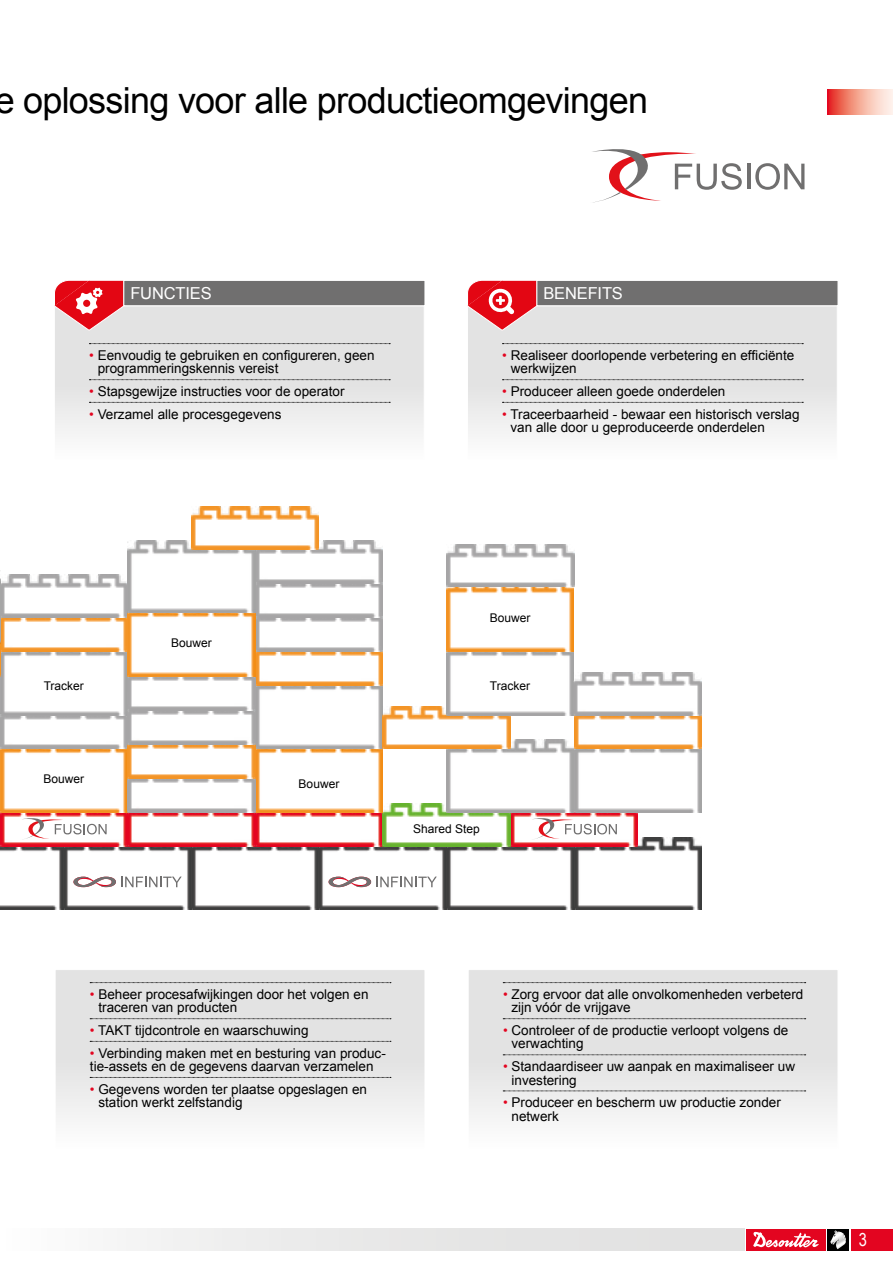
<style>
.page{position:relative;width:893px;height:1263px;background:#fff}
.page>*{position:absolute;margin:0;border:0;box-sizing:border-box;transform-origin:0 0}
.t1{font:36px "Arial";letter-spacing:-.02em;color:#000}
.t2{font:18px "Arial Narrow";color:#fff}
.t3{font:16.5px "Arial";letter-spacing:-.01em;color:#fff}
.t4{font:13.5px/13.5px "Arial";color:#000}
.t5{font:12px "Arial";color:#000}
.s1{color:#e30520}
</style>
<div class="page">
<svg style="left:827px;top:89px;width:66px;height:26px;background:#f39d90"></svg>
<div style="left:850px;top:1229px;width:43px;height:21px;background:#e30520"></div>
<div style="left:0;top:1229px;width:745px;height:21px;background:linear-gradient(to right,#f9f9f9,#ddd)"></div>
<div style="left:827px;top:1229px;width:22px;height:21px;background:#000"></div>
<div style="left:746px;top:1229px;width:80px;height:21px;background:#e30520"></div>
<svg style="left:753px;top:1231px;width:66px;height:16px"></svg>
<svg style="left:830px;top:1230px;width:16px;height:19px"></svg>
<div style="left:54px;top:305px;width:371px;height:155px;background:linear-gradient(to bottom,#dcdcdc,#f6f6f6);border:1px solid #fff"></div>
<div style="left:55px;top:969px;width:370px;height:180px;background:linear-gradient(to bottom,#dbdbdb,#f6f6f6);border:1px solid #fff"></div>
<svg style="left:54px;top:280px;width:71px;height:51px;background:#e7646b"></svg>
<div style="left:467px;top:305px;width:371px;height:155px;background:linear-gradient(to bottom,#dcdcdc,#f6f6f6);border:1px solid #fff"></div>
<div style="left:468px;top:969px;width:370px;height:180px;background:linear-gradient(to bottom,#dbdbdb,#f6f6f6);border:1px solid #fff"></div>
<svg style="left:467px;top:280px;width:71px;height:51px;background:#e76068"></svg>
<img style="left:0;top:837px;width:702px;height:73px">
<img style="left:0;top:803px;width:638px;height:43px">
<img style="left:0;top:749px;width:128px;height:63px">
<img style="left:255px;top:749px;width:128px;height:63px">
<img style="left:1px;top:715px;width:127px;height:34px">
<img style="left:446px;top:740px;width:256px;height:72px">
<img style="left:255px;top:685px;width:128px;height:64px">
<img style="left:0;top:651px;width:128px;height:64px">
<img style="left:0;top:736px;width:1px;height:42px">
<img style="left:383px;top:706px;width:127px;height:43px">
<img style="left:574px;top:706px;width:128px;height:43px">
<img style="left:1px;top:617px;width:127px;height:34px">
<img style="left:255px;top:651px;width:128px;height:34px">
<img style="left:0;top:702px;width:1px;height:42px">
<img style="left:1px;top:575px;width:127px;height:42px">
<img style="left:255px;top:617px;width:128px;height:34px">
<img style="left:255px;top:583px;width:128px;height:34px">
<img style="left:255px;top:540px;width:128px;height:43px">
<img style="left:128px;top:778px;width:127px;height:34px">
<img style="left:446px;top:651px;width:128px;height:64px">
<img style="left:446px;top:587px;width:128px;height:64px">
<svg style="left:73px;top:876px;width:109px;height:11px"></svg>
<svg style="left:329px;top:876px;width:108px;height:11px"></svg>
<svg style="left:531px;top:818px;width:86px;height:22px"></svg>
<svg style="left:21px;top:818px;width:86px;height:22px"></svg>
<img style="left:128px;top:744px;width:127px;height:34px">
<img style="left:128px;top:710px;width:127px;height:34px">
<img style="left:128px;top:676px;width:127px;height:34px">
<img style="left:574px;top:672px;width:127px;height:43px">
<img style="left:446px;top:544px;width:128px;height:43px">
<img style="left:128px;top:613px;width:127px;height:63px">
<img style="left:0;top:643px;width:1px;height:34px">
<img style="left:0;top:570px;width:1px;height:73px">
<img style="left:128px;top:540px;width:127px;height:73px">
<img style="left:191px;top:506px;width:128px;height:43px">
<hr style="left:747px;top:164px;width:3px;height:25px;background:#706f6f">
<svg style="left:755px;top:163px;width:49px;height:27px"></svg>
<svg style="left:592px;top:149px;width:150px;height:54px"></svg>
<svg style="left:89px;top:343px;width:301px;height:1px"></svg>
<svg style="left:89px;top:379px;width:301px;height:1px"></svg>
<svg style="left:89px;top:402px;width:301px;height:1px"></svg>
<svg style="left:90px;top:982px;width:301px;height:1px"></svg>
<svg style="left:90px;top:1018px;width:301px;height:1px"></svg>
<svg style="left:90px;top:1041px;width:301px;height:1px"></svg>
<svg style="left:90px;top:1077px;width:301px;height:1px"></svg>
<svg style="left:502px;top:343px;width:301px;height:1px"></svg>
<svg style="left:502px;top:379px;width:301px;height:1px"></svg>
<svg style="left:502px;top:402px;width:301px;height:1px"></svg>
<svg style="left:503px;top:982px;width:303px;height:1px"></svg>
<svg style="left:503px;top:1018px;width:303px;height:1px"></svg>
<svg style="left:503px;top:1054px;width:303px;height:1px"></svg>
<svg style="left:503px;top:1091px;width:303px;height:1px"></svg>
<div style="left:123px;top:280px;width:302px;height:26px;background:#706f6f;border:1px solid #fff"></div>
<div style="left:536px;top:280px;width:302px;height:26px;background:#706f6f;border:1px solid #fff"></div>
<h1 class="t1" style="left:-5px;top:77px;width:655px">e oplossing voor alle productieomgevingen</h1>
<p class="t3" style="left:130px;top:282px;width:83px">FUNCTIES</p>
<p class="t3" style="left:543px;top:282px;width:81px">BENEFITS</p>
<p class="t4" style="left:98px;top:348px;width:278px;text-indent:-8px"><span class="s1">•</span> Eenvoudig te gebruiken en configureren, geen programmeringskennis vereist</p>
<p class="t4" style="left:89px;top:385px;width:257px"><span class="s1">•</span> Stapsgewijze instructies voor de operator</p>
<p class="t4" style="left:89px;top:407px;width:194px"><span class="s1">•</span> Verzamel alle procesgegevens</p>
<p class="t4" style="left:511px;top:348px;width:285px;text-indent:-8px"><span class="s1">•</span> Realiseer doorlopende verbetering en efficiënte werkwijzen</p>
<p class="t4" style="left:502px;top:385px;width:225px"><span class="s1">•</span> Produceer alleen goede onderdelen</p>
<p class="t4" style="left:510px;top:407px;width:291px;text-indent:-8px"><span class="s1">•</span> Traceerbaarheid - bewaar een historisch verslag van alle door u geproduceerde onderdelen</p>
<p class="t5" style="left:171px;top:635px;width:42px">Bouwer</p>
<p class="t5" style="left:490px;top:610px;width:42px">Bouwer</p>
<p class="t5" style="left:44px;top:678px;width:42px">Tracker</p>
<p class="t5" style="left:490px;top:678px;width:42px">Tracker</p>
<p class="t5" style="left:43px;top:770px;width:42px">Bouwer</p>
<p class="t5" style="left:299px;top:776px;width:42px">Bouwer</p>
<p class="t5" style="left:413px;top:821px;width:68px">Shared Step</p>
<p class="t4" style="left:98px;top:987px;width:272px;text-indent:-8px"><span class="s1">•</span> Beheer procesafwijkingen door het volgen en traceren van producten</p>
<p class="t4" style="left:90px;top:1023px;width:220px"><span class="s1">•</span> TAKT tijdcontrole en waarschuwing</p>
<p class="t4" style="left:90px;top:1046px;width:297px"><span class="s1">•</span> Verbinding maken met en besturing van produc&shy;tie-assets en de gegevens daarvan verzamelen</p>
<p class="t4" style="left:98px;top:1082px;width:270px;text-indent:-8px"><span class="s1">•</span> Gegevens worden ter plaatse opgeslagen en station werkt zelfstandig</p>
<p class="t4" style="left:511px;top:987px;width:293px;text-indent:-8px"><span class="s1">•</span> Zorg ervoor dat alle onvolkomenheden verbeterd zijn vóór de vrijgave</p>
<p class="t4" style="left:511px;top:1023px;width:278px;text-indent:-8px"><span class="s1">•</span> Controleer of de productie verloopt volgens de verwachting</p>
<p class="t4" style="left:511px;top:1060px;width:285px;text-indent:-8px"><span class="s1">•</span> Standaardiseer uw aanpak en maximaliseer uw investering</p>
<p class="t4" style="left:511px;top:1096px;width:271px;text-indent:-8px"><span class="s1">•</span> Produceer en bescherm uw productie zonder netwerk</p>
<h2 class="t2" style="left:859px;top:1227px;width:10px">3</h2>
</div>
